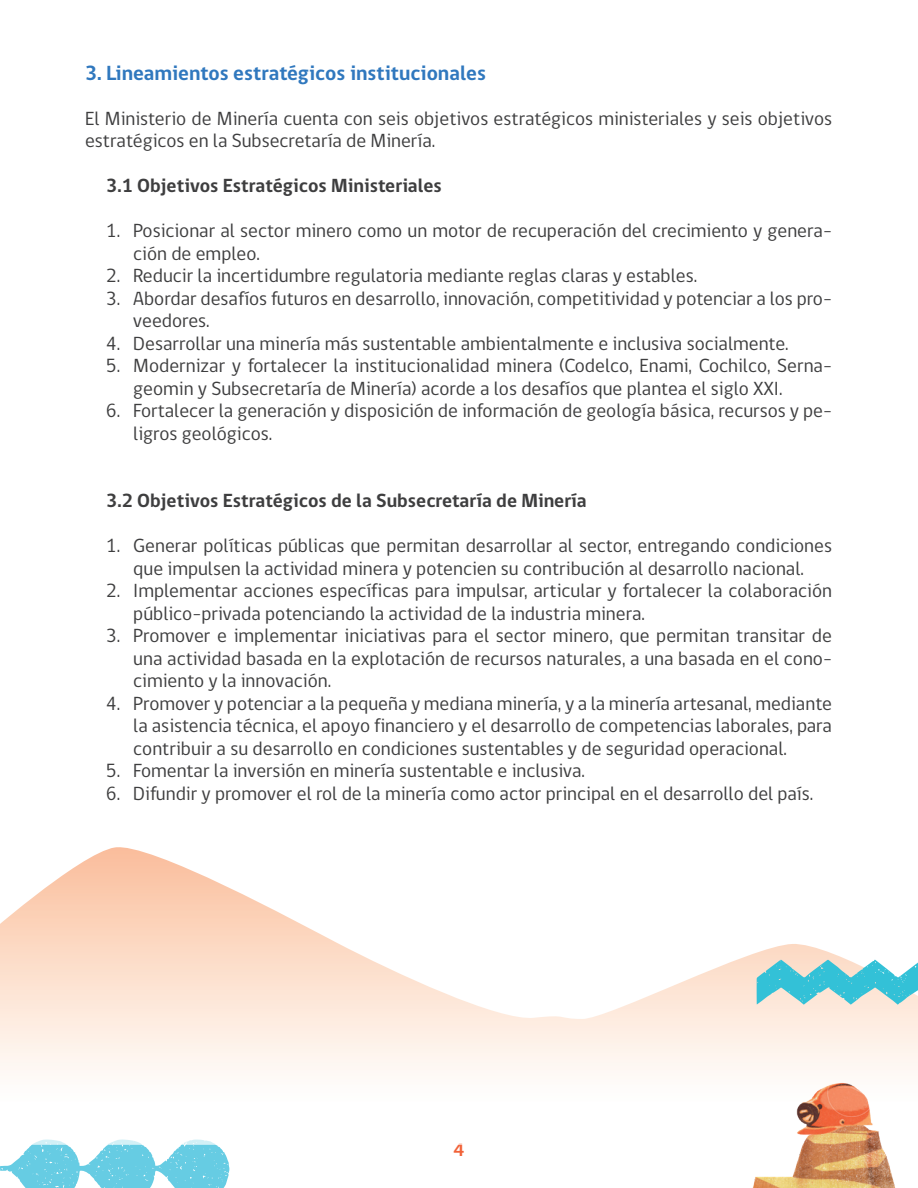
<style>
.page{position:relative;width:918px;height:1188px;background:#fff}
.page>*{position:absolute;margin:0;border:0;box-sizing:border-box;transform-origin:0 0}
.t1{font:700 21px "gob CL";color:#3078be}
.t2{font:19.5px/22.5px "gob CL";color:#3e3e3f}
.t3{font:700 19.5px "gob CL";color:#3e3e3f}
.t4{font:18px "Museo Slab 700";color:#f16238}
</style>
<div class="page">
<svg style="left:0;top:1145px;width:229px;height:43px"></svg>
<svg style="left:0;top:847px;width:918px;height:298px"></svg>
<img style="left:720px;top:1061px;width:198px;height:127px">
<img style="left:783px;top:1061px;width:100px;height:100px">
<svg style="left:757px;top:960px;width:161px;height:45px;background:#84d0d8"></svg>
<p class="t1" style="left:85px;top:58px;width:402px">3. Lineamientos estratégicos institucionales</p>
<p class="t2" style="left:85px;top:107px;width:749px">El Ministerio de Minería cuenta con seis objetivos estratégicos ministeriales y seis objetivos estratégicos en la Subsecretaría de Minería.</p>
<p class="t3" style="left:106px;top:172px;width:337px">3.1 Objetivos Estratégicos Ministeriales</p>
<p class="t2" style="left:133px;top:220px;width:700px;text-indent:-27px">1. Posicionar al sector minero como un motor de recuperación del crecimiento y genera&shy;ción de empleo.</p>
<p class="t2" style="left:106px;top:265px;width:592px">2. Reducir la incertidumbre regulatoria mediante reglas claras y estables.</p>
<p class="t2" style="left:133px;top:287px;width:700px;text-indent:-27px">3. Abordar desafíos futuros en desarrollo, innovación, competitividad y potenciar a los pro&shy;veedores.</p>
<p class="t2" style="left:106px;top:332px;width:684px">4. Desarrollar una minería más sustentable ambientalmente e inclusiva socialmente.</p>
<p class="t2" style="left:133px;top:355px;width:700px;text-indent:-27px">5. Modernizar y fortalecer la institucionalidad minera (Codelco, Enami, Cochilco, Serna&shy;geomin y Subsecretaría de Minería) acorde a los desafíos que plantea el siglo XXI.</p>
<p class="t2" style="left:133px;top:400px;width:700px;text-indent:-27px">6. Fortalecer la generación y disposición de información de geología básica, recursos y pe&shy;ligros geológicos.</p>
<p class="t3" style="left:106px;top:487px;width:482px">3.2 Objetivos Estratégicos de la Subsecretaría de Minería</p>
<p class="t2" style="left:106px;top:535px;width:727px;text-align:center">1. Generar políticas públicas que permitan desarrollar al sector, entregando condiciones que impulsen la actividad minera y potencien su contribución al desarrollo nacional.</p>
<p class="t2" style="left:133px;top:580px;width:700px;text-indent:-27px">2. Implementar acciones específicas para impulsar, articular y fortalecer la colaboración público-privada potenciando la actividad de la industria minera.</p>
<p class="t2" style="left:133px;top:625px;width:700px;text-align:justify;text-indent:-27px">3. Promover e implementar iniciativas para el sector minero, que permitan transitar de una actividad basada en la explotación de recursos naturales, a una basada en el cono&shy;cimiento y la innovación.</p>
<p class="t2" style="left:133px;top:692px;width:700px;text-align:justify;text-indent:-27px">4. Promover y potenciar a la pequeña y mediana minería, y a la minería artesanal, mediante la asistencia técnica, el apoyo financiero y el desarrollo de competencias laborales, para contribuir a su desarrollo en condiciones sustentables y de seguridad operacional.</p>
<p class="t2" style="left:106px;top:760px;width:480px">5. Fomentar la inversión en minería sustentable e inclusiva.</p>
<p class="t2" style="left:106px;top:782px;width:708px">6. Difundir y promover el rol de la minería como actor principal en el desarrollo del país.</p>
<p class="t4" style="left:453px;top:1140px;width:13px">4</p>
</div>
